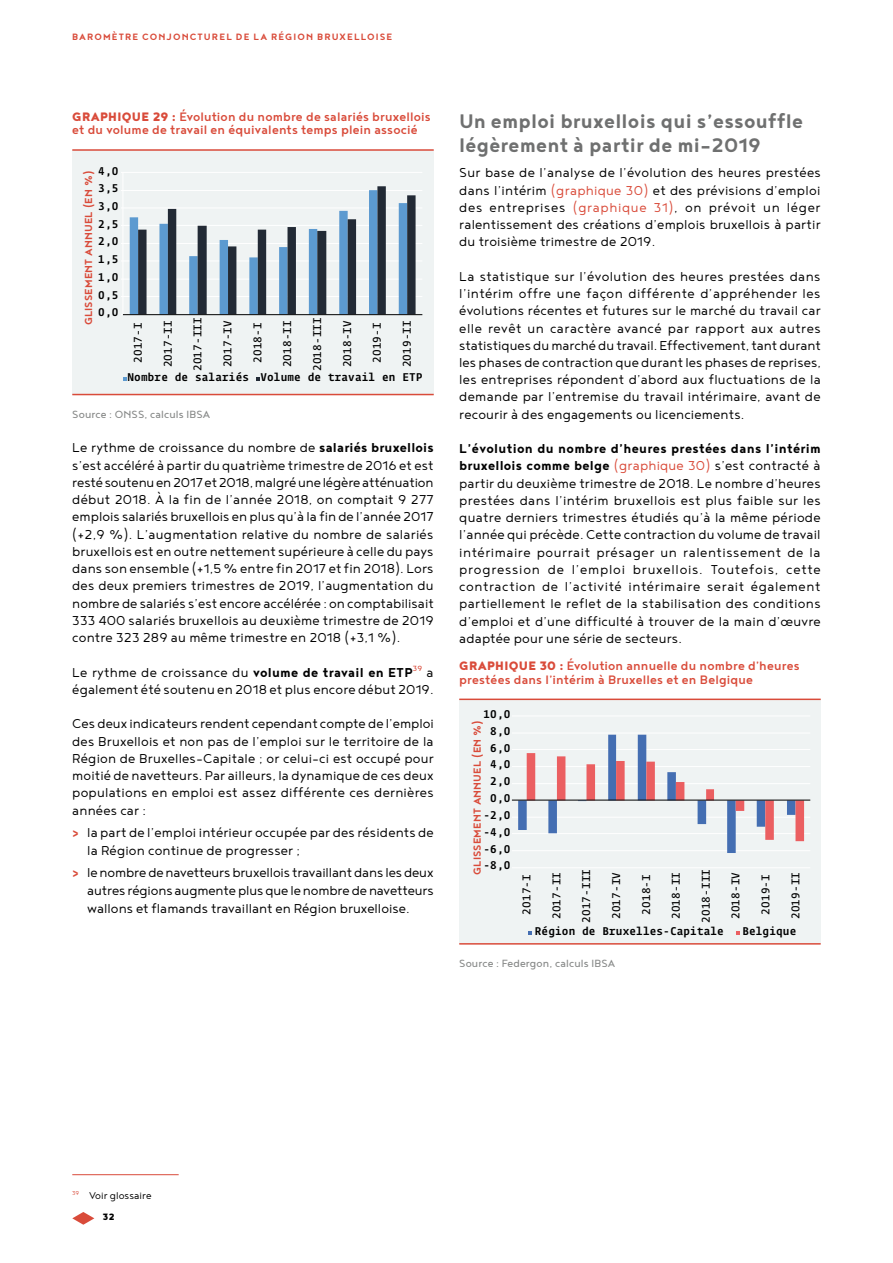
<style>
.page{position:relative;width:893px;height:1263px;background:#fff}
.page>*{position:absolute;margin:0;border:0;box-sizing:border-box;transform-origin:0 0}
.t1{font:700 24px/24px "Noyh";letter-spacing:.01em;color:#6f7070}
.t2{font:300 15.75px/17.2px "Noyh";letter-spacing:.01em;color:#000;text-align:justify}
.t3{font:500 15px/13.5px "Noyh";letter-spacing:.01em;color:#d94b3a}
.t4{font:12.75px "Noyh";letter-spacing:.01em;color:#878988}
.t5{font:700 12.6px "Noyh";letter-spacing:.01em;color:#d94b3a}
.t6{font:300 12px "Noyh";color:#000}
.t7{font:700 11.25px "Noyh";letter-spacing:.095em;color:#d94b3a}
.t8{font:900 11.25px "Noyh";color:#000}
.t9{font:600 11.1px "Fedra Mono Std";letter-spacing:.01em;color:#000}
.t10{font:500 11.1px "Fedra Mono Std";letter-spacing:.01em;color:#000}
.s1{font-weight:900}
.s2{font-weight:700}
.s3{font-weight:500;color:#d94b3a}
.s4{color:#d94b3a}
</style>
<div class="page">
<svg style="left:72px;top:1212px;width:22px;height:13px"></svg>
<div style="left:72px;top:150px;width:362px;height:244px;background:#eff3f3"></div>
<hr style="left:72px;top:394px;width:362px;height:1px;background:#d94b3a">
<hr style="left:72px;top:149px;width:362px;height:2px;background:#d94b3a">
<div style="left:459px;top:699px;width:362px;height:245px;background:#eff3f3"></div>
<hr style="left:459px;top:943px;width:362px;height:1px;background:#d94b3a">
<hr style="left:459px;top:698px;width:362px;height:2px;background:#d94b3a">
<hr style="left:123px;top:296px;width:299px;height:1px;background:#fff">
<hr style="left:123px;top:279px;width:299px;height:1px;background:#fff">
<hr style="left:123px;top:261px;width:299px;height:1px;background:#fff">
<hr style="left:123px;top:243px;width:299px;height:1px;background:#fff">
<hr style="left:123px;top:225px;width:299px;height:1px;background:#fff">
<hr style="left:123px;top:208px;width:299px;height:1px;background:#fff">
<hr style="left:123px;top:190px;width:299px;height:1px;background:#fff">
<hr style="left:123px;top:172px;width:299px;height:1px;background:#fff">
<svg style="left:130px;top:186px;width:286px;height:128px"></svg>
<hr style="left:123px;top:172px;width:1px;height:143px;background:#fff">
<hr style="left:123px;top:314px;width:299px;height:1px;background:#000">
<hr style="left:512px;top:867px;width:298px;height:1px;background:#fff">
<hr style="left:512px;top:850px;width:298px;height:1px;background:#fff">
<hr style="left:512px;top:833px;width:298px;height:1px;background:#fff">
<hr style="left:512px;top:817px;width:298px;height:1px;background:#fff">
<hr style="left:512px;top:783px;width:298px;height:1px;background:#fff">
<hr style="left:512px;top:766px;width:298px;height:1px;background:#fff">
<hr style="left:512px;top:749px;width:298px;height:1px;background:#fff">
<hr style="left:512px;top:733px;width:298px;height:1px;background:#fff">
<hr style="left:512px;top:716px;width:298px;height:1px;background:#fff">
<svg style="left:518px;top:735px;width:286px;height:118px"></svg>
<hr style="left:512px;top:800px;width:298px;height:1px;background:#000">
<svg style="left:528px;top:931px;width:4px;height:4px"></svg>
<svg style="left:736px;top:931px;width:3px;height:4px"></svg>
<hr style="left:72px;top:1174px;width:107px;height:1px;background:#d94b3a">
<p class="t7" style="left:72px;top:31px;width:322px">BAROMÈTRE CONJONCTUREL DE LA RÉGION BRUXELLOISE</p>
<p class="t3" style="left:72px;top:109px;width:360px"><span class="s1">GRAPHIQUE 29 :</span> Évolution du nombre de salariés bruxellois et du volume de travail en équivalents temps plein associé</p>
<p class="t10" style="left:98px;top:164px;width:22px">4,0</p>
<p class="t5" style="left:81px;top:325px;width:156px;rotate:-90deg">GLISSEMENT ANNUEL (EN %)</p>
<p class="t10" style="left:98px;top:181px;width:22px">3,5</p>
<p class="t10" style="left:98px;top:199px;width:22px">3,0</p>
<p class="t10" style="left:98px;top:217px;width:22px">2,5</p>
<p class="t10" style="left:98px;top:234px;width:22px">2,0</p>
<p class="t10" style="left:98px;top:252px;width:22px">1,5</p>
<p class="t10" style="left:98px;top:270px;width:22px">1,0</p>
<p class="t10" style="left:98px;top:288px;width:22px">0,5</p>
<p class="t10" style="left:98px;top:305px;width:22px">0,0</p>
<p class="t9" style="left:131px;top:363px;width:42px;rotate:-90deg">2017-I</p>
<p class="t9" style="left:161px;top:367px;width:49px;rotate:-90deg">2017-II</p>
<p class="t9" style="left:191px;top:371px;width:55px;rotate:-90deg">2017-III</p>
<p class="t9" style="left:221px;top:367px;width:49px;rotate:-90deg">2017-IV</p>
<p class="t9" style="left:251px;top:363px;width:42px;rotate:-90deg">2018-I</p>
<p class="t9" style="left:280px;top:367px;width:49px;rotate:-90deg">2018-II</p>
<p class="t9" style="left:310px;top:371px;width:55px;rotate:-90deg">2018-III</p>
<p class="t9" style="left:340px;top:367px;width:49px;rotate:-90deg">2018-IV</p>
<p class="t9" style="left:370px;top:363px;width:42px;rotate:-90deg">2019-I</p>
<p class="t9" style="left:400px;top:367px;width:49px;rotate:-90deg">2019-II</p>
<p class="t10" style="left:128px;top:370px;width:296px">Nombre de salariés Volume de travail en ETP</p>
<p class="t4" style="left:72px;top:407px;width:139px">Source : ONSS, calculs IBSA</p>
<p class="t2" style="left:72px;top:439px;width:363px">Le rythme de croissance du nombre de <span class="s2">salariés bruxellois </span>s’est accéléré à partir du quatrième trimestre de 2016 et est resté soutenu en 2017 et 2018, malgré une légère atténuation début 2018. À la fin de l’année 2018, on comptait 9 277 emplois salariés bruxellois en plus qu’à la fin de l’année 2017 (+2,9 %). L’augmentation relative du nombre de salariés bruxellois est en outre nettement supérieure à celle du pays dans son ensemble (+1,5 % entre fin 2017 et fin 2018). Lors des deux premiers trimestres de 2019, l’augmentation du nombre de salariés s’est encore accélérée : on comptabilisait 333 400 salariés bruxellois au deuxième trimestre de 2019 contre 323 289 au même trimestre en 2018 (+3,1 %).</p>
<p class="t2" style="left:72px;top:663px;width:363px">Le rythme de croissance du <span class="s2">volume de travail en ETP</span><sup>39</sup> a également été soutenu en 2018 et plus encore début 2019.</p>
<p class="t2" style="left:72px;top:715px;width:363px">Ces deux indicateurs rendent cependant compte de l’emploi des Bruxellois et non pas de l’emploi sur le territoire de la Région de Bruxelles-Capitale ; or celui-ci est occupé pour moitié de navetteurs. Par ailleurs, la dynamique de ces deux populations en emploi est assez différente ces dernières années car :</p>
<p class="t2" style="left:87px;top:823px;width:348px;line-height:18px;text-indent:-15px"><span class="s3">›</span> la part de l’emploi intérieur occupée par des résidents de la Région continue de progresser ;</p>
<p class="t2" style="left:87px;top:863px;width:348px;line-height:18px;text-indent:-15px"><span class="s3">›</span> le nombre de navetteurs bruxellois travaillant dans les deux autres régions augmente plus que le nombre de navetteurs wallons et flamands travaillant en Région bruxelloise.</p>
<h1 class="t1" style="left:459px;top:108px;width:345px">Un emploi bruxellois qui s’essouffle légèrement à partir de mi-2019</h1>
<p class="t2" style="left:459px;top:164px;width:363px">Sur base de l’analyse de l’évolution des heures prestées dans l’intérim <span class="s4">(graphique 30)</span> et des prévisions d’emploi des entreprises <span class="s4">(graphique 31)</span>, on prévoit un léger ralentissement des créations d’emplois bruxellois à partir du troisième trimestre de 2019.</p>
<p class="t2" style="left:459px;top:267px;width:363px">La statistique sur l’évolution des heures prestées dans l’intérim offre une façon différente d’appréhender les évolutions récentes et futures sur le marché du travail car elle revêt un caractère avancé par rapport aux autres statistiques du marché du travail. Effectivement, tant durant les phases de contraction que durant les phases de reprises, les entreprises répondent d’abord aux fluctuations de la demande par l’entremise du travail intérimaire, avant de recourir à des engagements ou licenciements.</p>
<p class="t2" style="left:459px;top:440px;width:363px"><span class="s2">L’évolution du nombre d’heures prestées dans l’intérim bruxellois comme belge</span> <span class="s4">(graphique 30)</span> s’est contracté à partir du deuxième trimestre de 2018. Le nombre d’heures prestées dans l’intérim bruxellois est plus faible sur les quatre derniers trimestres étudiés qu’à la même période l’année qui précède. Cette contraction du volume de travail intérimaire pourrait présager un ralentissement de la progression de l’emploi bruxellois. Toutefois, cette contraction de l’activité intérimaire serait également partiellement le reflet de la stabilisation des conditions d’emploi et d’une difficulté à trouver de la main d’œuvre adaptée pour une série de secteurs.</p>
<p class="t3" style="left:459px;top:658px;width:342px"><span class="s1">GRAPHIQUE 30 :</span> Évolution annuelle du nombre d’heures prestées dans l’intérim à Bruxelles et en Belgique</p>
<p class="t10" style="left:483px;top:706px;width:28px">10,0</p>
<p class="t5" style="left:470px;top:875px;width:156px;rotate:-90deg">GLISSEMENT ANNUEL (EN %)</p>
<p class="t10" style="left:490px;top:724px;width:22px">8,0</p>
<p class="t10" style="left:490px;top:741px;width:22px">6,0</p>
<p class="t10" style="left:490px;top:757px;width:22px">4,0</p>
<p class="t10" style="left:490px;top:774px;width:22px">2,0</p>
<p class="t10" style="left:490px;top:791px;width:22px">0,0</p>
<p class="t10" style="left:483px;top:808px;width:28px">-2,0</p>
<p class="t10" style="left:483px;top:825px;width:28px">-4,0</p>
<p class="t10" style="left:483px;top:842px;width:28px">-6,0</p>
<p class="t10" style="left:483px;top:858px;width:28px">-8,0</p>
<p class="t9" style="left:520px;top:915px;width:42px;rotate:-90deg">2017-I</p>
<p class="t9" style="left:550px;top:919px;width:49px;rotate:-90deg">2017-II</p>
<p class="t9" style="left:579px;top:923px;width:55px;rotate:-90deg">2017-III</p>
<p class="t9" style="left:609px;top:919px;width:49px;rotate:-90deg">2017-IV</p>
<p class="t9" style="left:639px;top:915px;width:42px;rotate:-90deg">2018-I</p>
<p class="t9" style="left:669px;top:919px;width:49px;rotate:-90deg">2018-II</p>
<p class="t9" style="left:699px;top:923px;width:55px;rotate:-90deg">2018-III</p>
<p class="t9" style="left:729px;top:919px;width:49px;rotate:-90deg">2018-IV</p>
<p class="t9" style="left:759px;top:915px;width:42px;rotate:-90deg">2019-I</p>
<p class="t9" style="left:789px;top:919px;width:49px;rotate:-90deg">2019-II</p>
<p class="t10" style="left:535px;top:924px;width:191px">Région de Bruxelles-Capitale</p>
<p class="t10" style="left:742px;top:924px;width:55px">Belgique</p>
<p class="t4" style="left:459px;top:956px;width:157px">Source : Federgon, calculs IBSA</p>
<p class="t6" style="left:72px;top:1189px;width:81px"><sup>39</sup> Voir glossaire</p>
<p class="t8" style="left:103px;top:1210px;width:13px">32</p>
</div>
